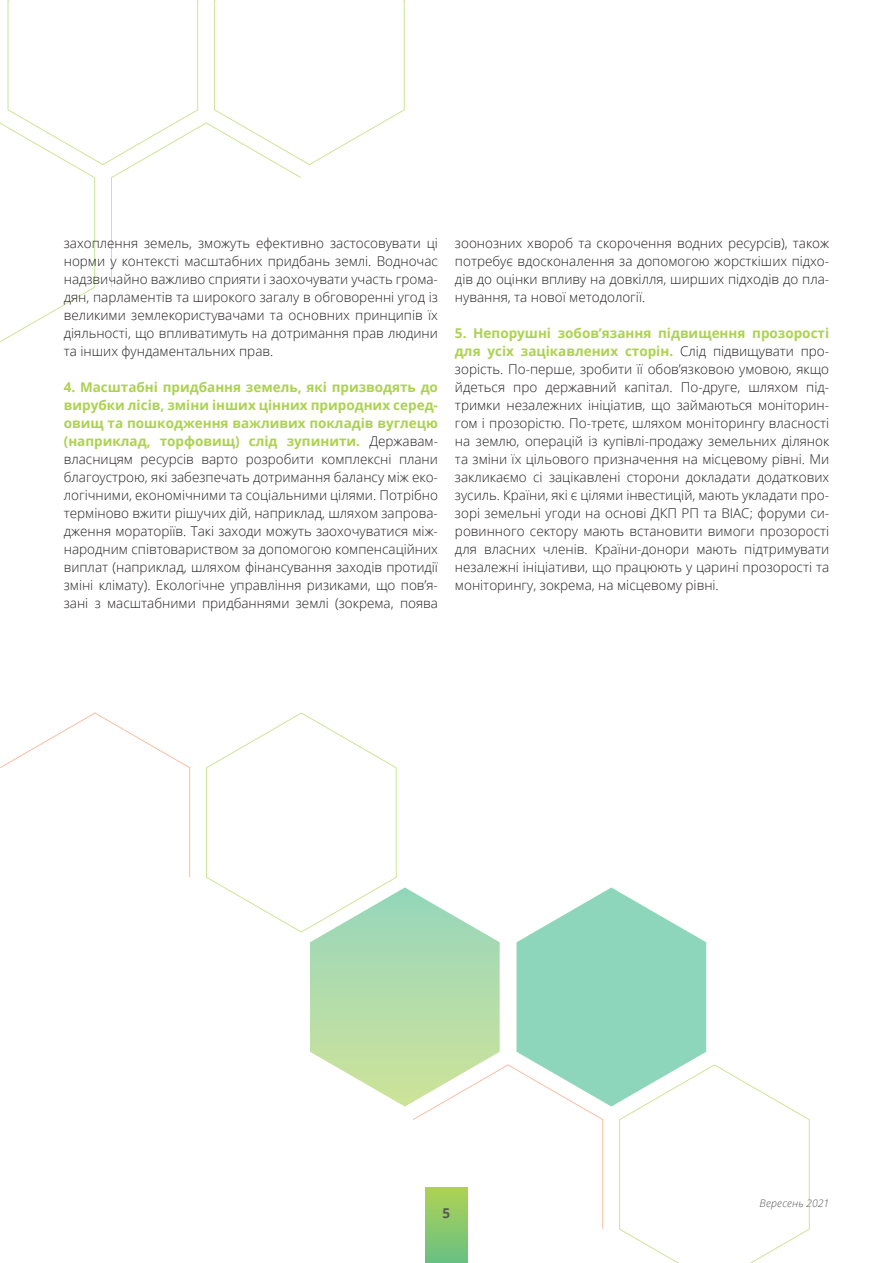
<style>
.page{position:relative;width:893px;height:1263px;background:#fff}
.page>*{position:absolute;margin:0;border:0;box-sizing:border-box;transform-origin:0 0}
.t1{font:300 13.5px/18px "Open Sans";color:#231f20;text-align:justify}
.t2{font:700 13.5px "Open Sans";color:#57585a}
.t3{font:italic 300 10.5px "Open Sans";letter-spacing:.02em;color:#57585a}
.s1{font-weight:700;color:#add250}
</style>
<div class="page">
<svg style="left:0;top:0;width:405px;height:343px"></svg>
<svg style="left:0;top:712px;width:190px;height:165px"></svg>
<svg style="left:206px;top:712px;width:604px;height:551px"></svg>
<p class="t1" style="left:64px;top:234px;width:376px">захоплення земель, зможуть ефективно застосовувати ці норми у контексті масштабних придбань землі. Водночас надзвичайно важливо сприяти і заохочувати участь грома&shy;дян, парламентів та широкого загалу в обговоренні угод із великими землекористувачами та основних принципів їх діяльності, що впливатимуть на дотримання прав людини та інших фундаментальних прав.</p>
<p class="t1" style="left:64px;top:378px;width:376px"><span class="s1">4. Масштабні придбання земель, які призводять до вирубки лісів, зміни інших цінних природних серед&shy;овищ та пошкодження важливих покладів вуглецю (наприклад, торфовищ) слід зупинити.</span> Державам&shy;власницям ресурсів варто розробити комплексні плани благоустрою, які забезпечать дотримання балансу між еко&shy;логічними, економічними та соціальними цілями. Потрібно терміново вжити рішучих дій, наприклад, шляхом запрова&shy;дження мораторіїв. Такі заходи можуть заохочуватися між&shy;народним співтовариством за допомогою компенсаційних виплат (наприклад, шляхом фінансування заходів протидії зміні клімату). Екологічне управління ризиками, що пов’я&shy;зані з масштабними придбаннями землі (зокрема, поява</p>
<p class="t1" style="left:455px;top:234px;width:376px">зоонозних хвороб та скорочення водних ресурсів), також потребує вдосконалення за допомогою жорсткіших підхо&shy;дів до оцінки впливу на довкілля, ширших підходів до пла&shy;нування, та нової методології.</p>
<p class="t1" style="left:455px;top:324px;width:376px"><span class="s1">5. Непорушні зобов’язання підвищення прозорості для усіх зацікавлених сторін.</span> Слід підвищувати про&shy;зорість. По-перше, зробити її обов’язковою умовою, якщо йдеться про державний капітал. По-друге, шляхом під&shy;тримки незалежних ініціатив, що займаються моніторин&shy;гом і прозорістю. По-третє, шляхом моніторингу власності на землю, операцій із купівлі-продажу земельних ділянок та зміни їх цільового призначення на місцевому рівні. Ми закликаємо сі зацікавлені сторони докладати додаткових зусиль. Країни, які є цілями інвестицій, мають укладати про&shy;зорі земельні угоди на основі ДКП РП та ВІАС; форуми си&shy;ровинного сектору мають встановити вимоги прозорості для власних членів. Країни-донори мають підтримувати незалежні ініціативи, що працюють у царині прозорості та моніторингу, зокрема, на місцевому рівні.</p>
<p class="t2" style="left:443px;top:1203px;width:9px">5</p>
<p class="t3" style="left:760px;top:1196px;width:71px">Вересень 2021</p>
</div>
